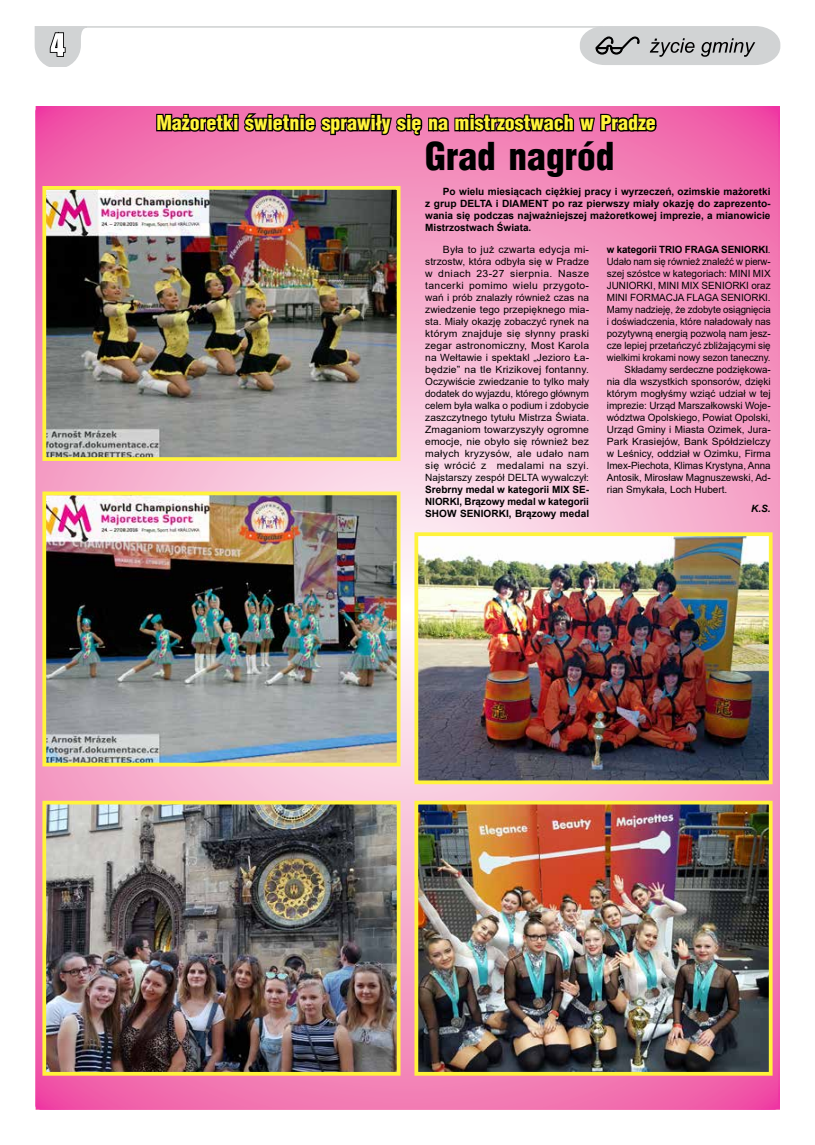
<style>
.page{position:relative;width:815px;height:1145px;background:#fff}
.page>*{position:absolute;margin:0;border:0;box-sizing:border-box;transform-origin:0 0}
.t1{font:900 37.5px "Switzerland Cond";color:#000}
.t2{font:900 20px "Switzerland Cond";color:#fff33b}
.t3{font:10px/12px "Arial";color:#000;text-align:justify;scale:1.04 1}
.t4{font:10px "Arial";color:#000}
.t5{font:700 10px/12px "Arial";color:#000;text-align:justify}
.t6{font:10px "Arial";color:#000;scale:.96 1}
.t7{font:italic 700 10px "Arial";color:#000}
.s1{font-weight:400}
</style>
<div class="page">
<img style="left:35px;top:106px;width:744px;height:1003px">
<hr style="left:83px;top:26px;width:520px;height:2px;background:#d1d3d4">
<svg style="left:579px;top:26px;width:202px;height:39px;background:#c1c3c4"></svg>
<svg style="left:34px;top:26px;width:55px;height:41px"></svg>
<img style="left:47px;top:191px;width:349px;height:265px">
<div style="left:42px;top:186px;width:359px;height:275px;border:4px solid #fff33b"></div>
<img style="left:47px;top:805px;width:349px;height:265px">
<div style="left:42px;top:800px;width:359px;height:275px;border:4px solid #fff33b"></div>
<img style="left:47px;top:496px;width:349px;height:265px">
<div style="left:42px;top:491px;width:359px;height:275px;border:4px solid #fff33b"></div>
<img style="left:419px;top:805px;width:349px;height:265px">
<div style="left:414px;top:800px;width:359px;height:275px;border:4px solid #fff33b"></div>
<svg style="left:155px;top:106px;width:503px;height:38px;background:#a35278"></svg>
<img style="left:419px;top:537px;width:349px;height:242px">
<div style="left:414px;top:532px;width:359px;height:252px;border:4px solid #fff33b"></div>
<h2 class="t2" style="left:156px;top:110px;width:501px">Mażoretki świetnie sprawiły się na mistrzostwach w Pradze</h2>
<h1 class="t1" style="left:425px;top:132px;width:191px">Grad nagród</h1>
<p class="t5" style="left:425px;top:186px;width:347px;text-indent:18px">Po wielu miesiącach ciężkiej pracy i wyrzeczeń, ozimskie mażoretki z grup DELTA i DIAMENT po raz pierwszy miały okazję do zaprezento&shy;wania się podczas najważniejszej mażoretkowej imprezie, a mianowicie Mistrzostwach Świata.</p>
<p class="t5" style="left:607px;top:243px;width:165px">w kategorii TRIO FRAGA SENIORKI<span class="s1">.</span></p>
<p class="t6" style="left:607px;top:254px;width:172px">Udało nam się również znaleźć w pierw-</p>
<p class="t4" style="left:607px;top:266px;width:165px">szej szóstce w kategoriach: MINI MIX</p>
<p class="t4" style="left:607px;top:278px;width:165px">JUNIORKI, MINI MIX SENIORKI oraz</p>
<p class="t4" style="left:607px;top:290px;width:165px">MINI FORMACJA FLAGA SENIORKI.</p>
<p class="t4" style="left:607px;top:302px;width:165px">Mamy nadzieję, że zdobyte osiągnięcia</p>
<p class="t4" style="left:607px;top:314px;width:165px">i doświadczenia, które naładowały nas</p>
<p class="t4" style="left:607px;top:326px;width:165px">pozytywną energią pozwolą nam jesz-</p>
<p class="t4" style="left:607px;top:338px;width:165px">cze lepiej przetańczyć zbliżającymi się</p>
<p class="t4" style="left:607px;top:350px;width:165px">wielkimi krokami nowy sezon taneczny.</p>
<p class="t4" style="left:625px;top:362px;width:148px">Składamy serdeczne podziękowa-</p>
<p class="t4" style="left:607px;top:374px;width:165px">nia dla wszystkich sponsorów, dzięki</p>
<p class="t4" style="left:607px;top:386px;width:165px">którym mogłyśmy wziąć udział w tej</p>
<p class="t4" style="left:607px;top:398px;width:165px">imprezie: Urząd Marszałkowski Woje-</p>
<p class="t4" style="left:607px;top:410px;width:165px">wództwa Opolskiego, Powiat Opolski,</p>
<p class="t4" style="left:607px;top:422px;width:165px">Urząd Gminy i Miasta Ozimek, Jura-</p>
<p class="t3" style="left:607px;top:435px;width:159px">Park Krasiejów, Bank Spółdzielczy</p>
<p class="t4" style="left:607px;top:446px;width:165px">w Leśnicy, oddział w Ozimku, Firma</p>
<p class="t4" style="left:607px;top:458px;width:165px">Imex-Piechota, Klimas Krystyna, Anna</p>
<p class="t4" style="left:607px;top:470px;width:165px">Antosik, Mirosław Magnuszewski, Ad-</p>
<p class="t4" style="left:607px;top:482px;width:122px">rian Smykała, Loch Hubert.</p>
<p class="t7" style="left:751px;top:502px;width:21px">K.S.</p>
<p class="t3" style="left:425px;top:243px;width:159px;text-indent:18px">Była to już czwarta edycja mi&shy;strzostw, która odbyła się w Pradze w dniach 23-27 sierpnia. Nasze tancerki pomimo wielu przygoto&shy;wań i prób znalazły również czas na zwiedzenie tego przepięknego mia&shy;sta. Miały okazję zobaczyć rynek na którym znajduje się słynny praski zegar astronomiczny, Most Karola na Wełtawie i spektakl „Jezioro Ła&shy;będzie” na tle Krizikovej fontanny.<br>Oczywiście zwiedzanie to tylko mały dodatek do wyjazdu, którego głównym celem była walka o podium i zdobycie zaszczytnego tytułu Mistrza Świata.<br>Zmaganiom towarzyszyły ogromne emocje, nie obyło się również bez małych kryzysów, ale udało nam się wrócić z medalami na szyi.<br>Najstarszy zespół DELTA wywalczył:</p>
<p class="t5" style="left:425px;top:483px;width:165px">Srebrny medal w kategorii MIX SE-NIORKI, Brązowy medal w kategorii SHOW SENIORKI, Brązowy medal</p>
</div>
